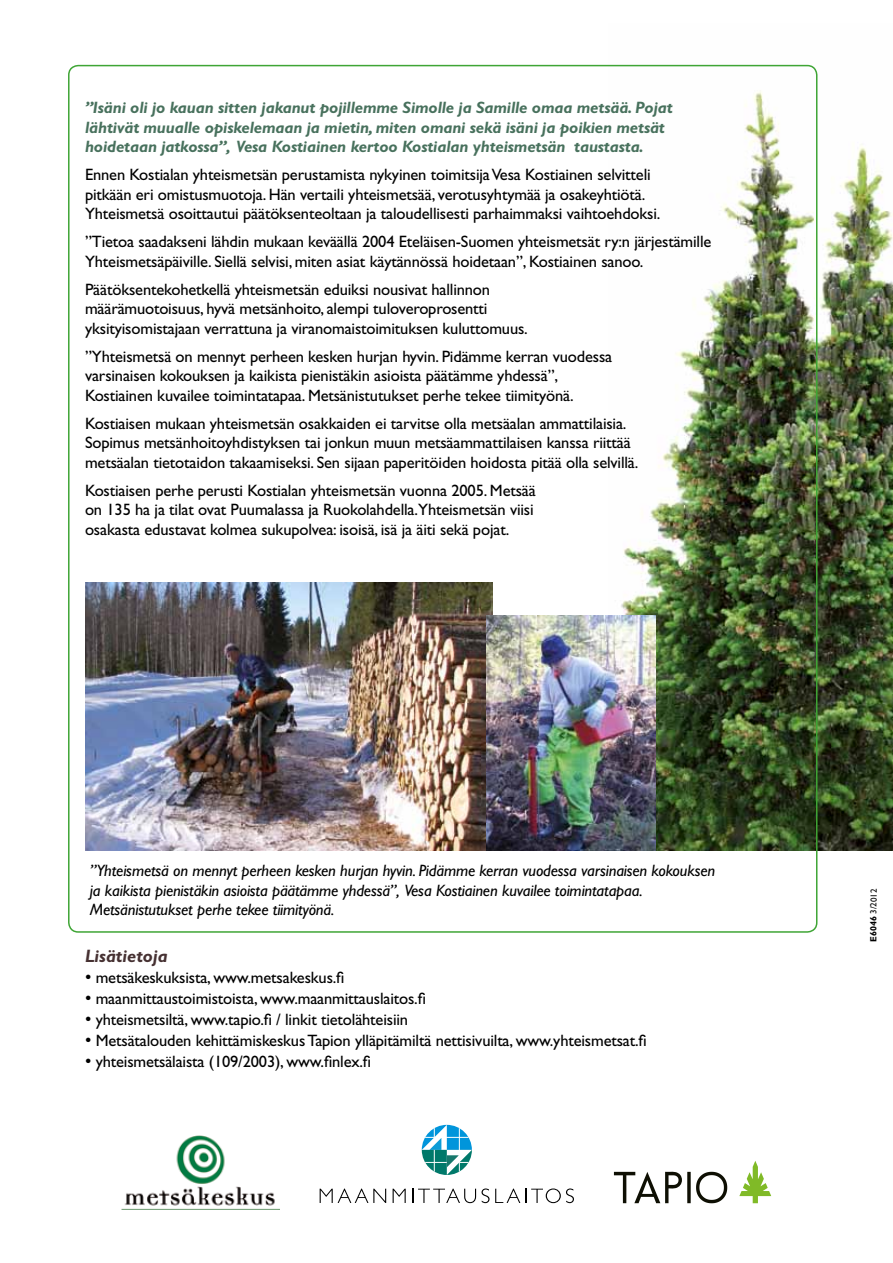
<style>
.page{position:relative;width:893px;height:1263px;background:#fff}
.page>*{position:absolute;margin:0;border:0;box-sizing:border-box;transform-origin:0 0}
.t1{font:italic 700 18px "Gill Sans";color:#463132}
.t2{font:16.5px/19.5px "Gill Sans";letter-spacing:-.01em;color:#000}
.t3{font:italic 700 16.5px/19.5px "Gill Sans";letter-spacing:-.01em;color:#48715d}
.t4{font:italic 16.5px/19.5px "Gill Sans";letter-spacing:-.01em;color:#000}
.t5{font:9px "Gill Sans";color:#000}
.s1{font-size:18px}
.s2{font-weight:700}
</style>
<div class="page">
<img style="left:85px;top:582px;width:408px;height:268px">
<img style="left:122px;top:1135px;width:157px;height:75px">
<svg style="left:422px;top:1125px;width:50px;height:50px"></svg>
<svg style="left:320px;top:1188px;width:66px;height:15px"></svg>
<svg style="left:393px;top:1189px;width:13px;height:14px"></svg>
<svg style="left:412px;top:1188px;width:77px;height:15px"></svg>
<svg style="left:495px;top:1188px;width:79px;height:15px"></svg>
<img style="left:608px;top:64px;width:285px;height:786px">
<img style="left:487px;top:615px;width:169px;height:235px">
<svg style="left:739px;top:1161px;width:32px;height:42px"></svg>
<svg style="left:614px;top:1171px;width:113px;height:32px"></svg>
<p class="t3" style="left:85px;top:98px;width:589px">”Isäni oli jo kauan sitten jakanut pojillemme Simolle ja Samille omaa metsää. Pojat lähtivät muualle opiskelemaan ja mietin, miten omani sekä isäni ja poikien metsät hoidetaan jatkossa”, Vesa Kostiainen kertoo Kostialan yhteismetsän taustasta.</p>
<p class="t2" style="left:85px;top:165px;width:577px">Ennen Kostialan yhteismetsän perustamista nykyinen toimitsija Vesa Kostiainen selvitteli pitkään eri omistusmuotoja. Hän vertaili yhteismetsää, verotusyhtymää ja osakeyhtiötä.<br>Yhteismetsä osoittautui päätöksenteoltaan ja taloudellisesti parhaimmaksi vaihtoehdoksi.</p>
<p class="t2" style="left:85px;top:232px;width:628px">”Tietoa saadakseni lähdin mukaan keväällä 2004 Eteläisen-Suomen yhteismetsät ry:n järjestämille<br>Yhteismetsäpäiville. Siellä selvisi, miten asiat käytännössä hoidetaan”, Kostiainen sanoo.</p>
<p class="t2" style="left:85px;top:280px;width:444px">Päätöksentekohetkellä yhteismetsän eduiksi nousivat hallinnon määrämuotoisuus, hyvä metsänhoito, alempi tuloveroprosentti yksityisomistajaan verrattuna ja viranomaistoimituksen kuluttomuus.</p>
<p class="t2" style="left:85px;top:347px;width:529px">”Yhteismetsä on mennyt perheen kesken hurjan hyvin. Pidämme kerran vuodessa varsinaisen kokouksen ja kaikista pienistäkin asioista päätämme yhdessä”,<br>Kostiainen kuvailee toimintatapaa. Metsänistutukset perhe tekee tiimityönä.</p>
<p class="t2" style="left:85px;top:414px;width:555px">Kostiaisen mukaan yhteismetsän osakkaiden ei tarvitse olla metsäalan ammattilaisia.<br>Sopimus metsänhoitoyhdistyksen tai jonkun muun metsäammattilaisen kanssa riittää metsäalan tietotaidon takaamiseksi. Sen sijaan paperitöiden hoidosta pitää olla selvillä.</p>
<p class="t2" style="left:85px;top:481px;width:452px">Kostiaisen perhe perusti Kostialan yhteismetsän vuonna 2005. Metsää on 135 ha ja tilat ovat Puumalassa ja Ruokolahdella.Yhteismetsän viisi osakasta edustavat kolmea sukupolvea: isoisä, isä ja äiti sekä pojat.</p>
<p class="t4" style="left:90px;top:861px;width:627px">”Yhteismetsä on mennyt perheen kesken hurjan hyvin. Pidämme kerran vuodessa varsinaisen kokouksen ja kaikista pienistäkin asioista päätämme yhdessä”, Vesa Kostiainen kuvailee toimintatapaa.<br>Metsänistutukset perhe tekee tiimityönä.</p>
<p class="t1" style="left:85px;top:945px;width:84px">Lisätietoja</p>
<p class="t2" style="left:85px;top:968px;width:261px"><span class="s1">•</span> metsäkeskuksista, www.metsakeskus.fi</p>
<p class="t2" style="left:85px;top:989px;width:342px"><span class="s1">•</span> maanmittaustoimistoista, www.maanmittauslaitos.fi</p>
<p class="t2" style="left:85px;top:1010px;width:325px"><span class="s1">•</span> yhteismetsiltä, www.tapio.fi / linkit tietolähteisiin</p>
<p class="t2" style="left:85px;top:1031px;width:563px"><span class="s1">•</span> Metsätalouden kehittämiskeskus Tapion ylläpitämiltä nettisivuilta, www.yhteismetsat.fi</p>
<p class="t2" style="left:85px;top:1052px;width:288px"><span class="s1">•</span> yhteismetsälaista (109/2003), www.finlex.fi</p>
<p class="t5" style="left:868px;top:942px;width:55px;rotate:-90deg"><span class="s2">E6046</span> 3/2012</p>
</div>
